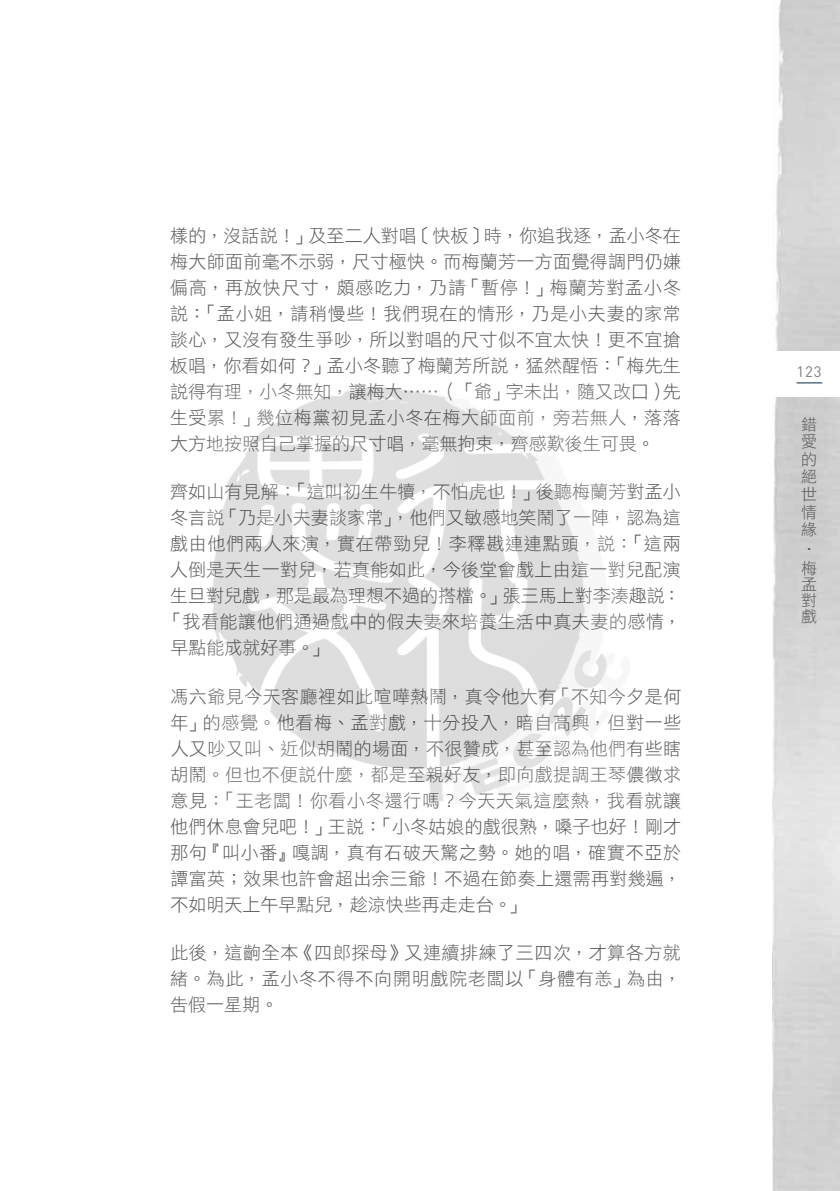
<style>
.page{position:relative;width:840px;height:1191px;background:#fff}
.page>*{position:absolute;margin:0;border:0;box-sizing:border-box;transform-origin:0 0}
.t1{font:18px/26px "DF Li Hei Std W3";letter-spacing:.015em;color:#595757;text-align:justify}
.t2{font:18px "DF Li Hei Std W3";letter-spacing:.04em;color:#595757}
.t3{font:16px/17.6px "DF Li Hei Std W3";color:#595757;text-align:justify}
.t4{font:15px "DIN Pro";color:#807f80}
</style>
<div class="page">
<img style="left:772px;top:0;width:67px;height:1191px">
<div style="left:763px;top:352px;width:76px;height:45px;background:#fff"></div>
<svg style="left:796px;top:382px;width:25px;height:1px"></svg>
<img style="left:210px;top:387px;width:397px;height:415px">
<p class="t1" style="left:170px;top:223px;width:512px">樣的，沒話說！」及至二人對唱〔快板〕時，你追我逐，孟小冬在梅大師面前毫不示弱，尺寸極快。而梅蘭芳一方面覺得調門仍嫌偏高，再放快尺寸，頗感吃力，乃請「暫停！」梅蘭芳對孟小冬說：「孟小姐，請稍慢些！我們現在的情形，乃是小夫妻的家常談心，又沒有發生爭吵，所以對唱的尺寸似不宜太快！更不宜搶板唱，你看如何？」孟小冬聽了梅蘭芳所說，猛然醒悟：「梅先生說得有理，小冬無知，讓梅大……（「爺」字未出，隨又改口）先生受累！」幾位梅黨初見孟小冬在梅大師面前，旁若無人，落落大方地按照自己掌握的尺寸唱，毫無拘束，齊感歎後生可畏。</p>
<p class="t1" style="left:170px;top:478px;width:512px">齊如山有見解：「這叫初生牛犢，不怕虎也！」後聽梅蘭芳對孟小</p>
<p class="t1" style="left:170px;top:504px;width:512px">冬言說「乃是小夫妻談家常」，他們又敏感地笑鬧了一陣，認為這</p>
<p class="t2" style="left:170px;top:534px;width:512px">戲由他們兩人來演，實在帶勁兒！李釋戡連連點頭，說：「這兩</p>
<p class="t1" style="left:170px;top:556px;width:512px">人倒是天生一對兒，若真能如此，今後堂會戲上由這一對兒配演</p>
<p class="t1" style="left:170px;top:582px;width:512px">生旦對兒戲，那是最為理想不過的搭檔。」張三馬上對李湊趣說：</p>
<p class="t1" style="left:164px;top:608px;width:518px">「我看能讓他們通過戲中的假夫妻來培養生活中真夫妻的感情，</p>
<p class="t1" style="left:170px;top:634px;width:159px">早點能成就好事。」</p>
<p class="t1" style="left:170px;top:683px;width:512px">馮六爺見今天客廳裡如此喧嘩熱鬧，真令他大有「不知今夕是何年」的感覺。他看梅、孟對戲，十分投入，暗自高興，但對一些人又吵又叫、近似胡鬧的場面，不很贊成，甚至認為他們有些瞎胡鬧。但也不便說什麼，都是至親好友，即向戲提調王琴儂徵求意見：「王老闆！你看小冬還行嗎？今天天氣這麼熱，我看就讓他們休息會兒吧！」王說：「小冬姑娘的戲很熟，嗓子也好！剛才那句『叫小番』嘎調，真有石破天驚之勢。她的唱，確實不亞於譚富英；效果也許會超出余三爺！不過在節奏上還需再對幾遍，不如明天上午早點兒，趁涼快些再走走台。」</p>
<p class="t1" style="left:170px;top:938px;width:512px">此後，這齣全本《四郎探母》又連續排練了三四次，才算各方就緒。為此，孟小冬不得不向開明戲院老闆以「身體有恙」為由，告假一星期。</p>
<p class="t4" style="left:796px;top:361px;width:26px">123</p>
<p class="t3" style="left:800px;top:415px;width:17px">錯愛的絕世情緣</p>
<p class="t3" style="left:817px;top:540px;width:17px;rotate:90deg">‧</p>
<p class="t3" style="left:800px;top:559px;width:17px;line-height:16px">梅孟對戲</p>
</div>
